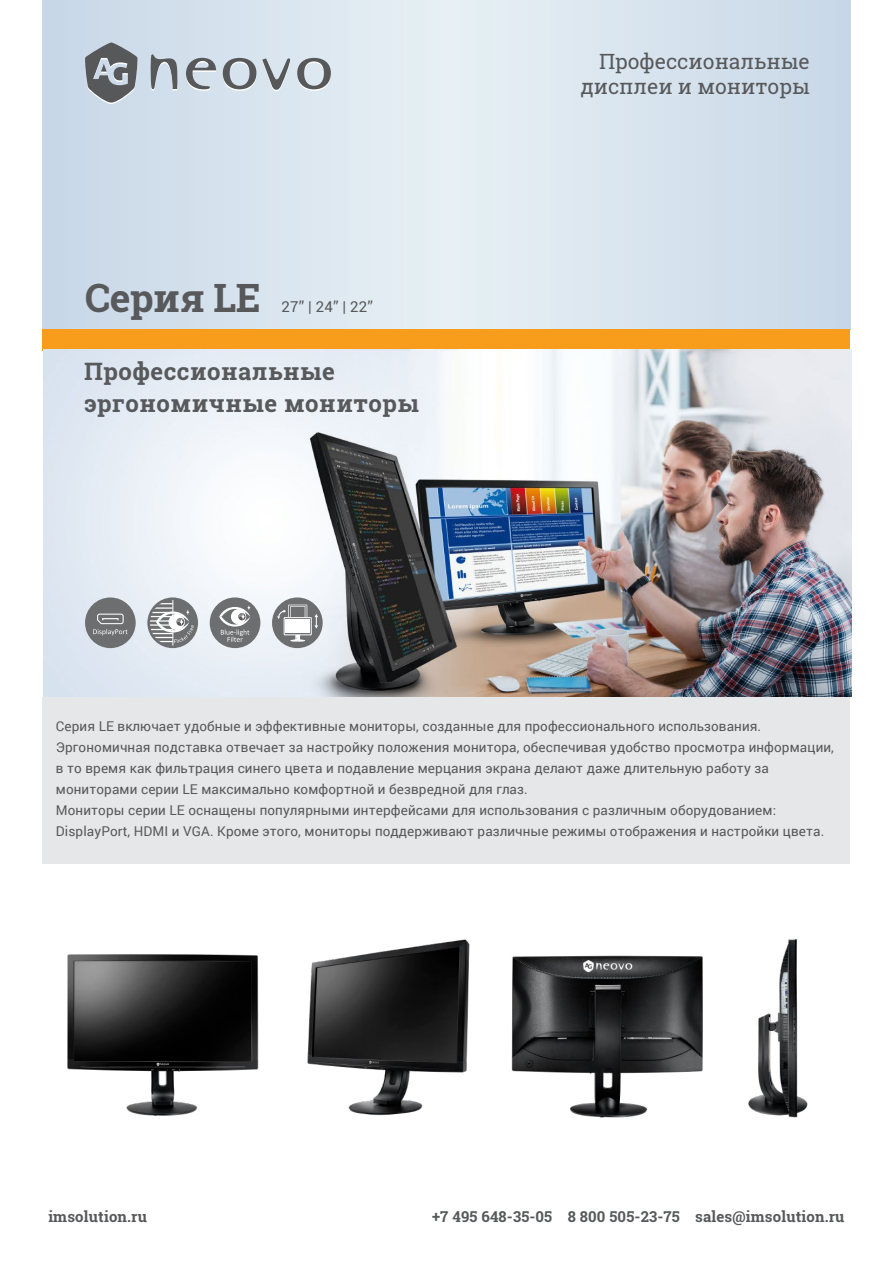
<style>
.page{position:relative;width:893px;height:1263px;background:#fff}
.page>*{position:absolute;margin:0;border:0;box-sizing:border-box;transform-origin:0 0}
.t1{font:700 24px/32px "Roboto Slab";letter-spacing:.02em;color:#58595b}
.t2{font:21px/25.2px "Roboto Slab";color:#58595b;text-align:right}
.t3{font:700 15px "Roboto Slab";letter-spacing:.01em;color:#57585a}
.t4{font:15px "Roboto";color:#57585a}
.t5{font:13.5px/21px "Roboto";letter-spacing:.01em;color:#57585a}
.s1{font-family:"Roboto Slab";font-weight:700;font-size:39px;color:#58595b}
.s2{font-family:"Roboto Slab";font-weight:700;font-size:39px}
</style>
<div class="page">
<svg style="left:43px;top:0;width:807px;height:330px"></svg>
<div style="left:43px;top:330px;width:807px;height:21px;background:#f89c1c"></div>
<svg style="left:84px;top:43px;width:247px;height:61px"></svg>
<img style="left:44px;top:350px;width:807px;height:346px">
<div style="left:43px;top:697px;width:807px;height:166px;background:#e6e7e9"></div>
<img style="left:511px;top:955px;width:192px;height:163px">
<img style="left:67px;top:954px;width:192px;height:162px">
<img style="left:307px;top:939px;width:163px;height:177px">
<img style="left:748px;top:940px;width:60px;height:178px">
<div style="left:85px;top:597px;width:51px;height:51px;background:#6c6e70;border-radius:50%"></div>
<svg style="left:93px;top:613px;width:34px;height:22px"></svg>
<svg style="left:147px;top:597px;width:51px;height:51px"></svg>
<svg style="left:150px;top:603px;width:44px;height:40px"></svg>
<hr style="left:173px;top:600px;width:1px;height:45px;background:#fff">
<div style="left:272px;top:597px;width:51px;height:51px;background:#6c6e70;border-radius:50%"></div>
<div style="left:288px;top:605px;width:19px;height:27px;border:1px solid #fff"></div>
<div style="left:290px;top:606px;width:15px;height:25px;border:1px solid #fff"></div>
<div style="left:284px;top:617px;width:28px;height:18px;border:1px solid #fff"></div>
<div style="left:286px;top:619px;width:24px;height:14px;background:#fff"></div>
<svg style="left:290px;top:635px;width:15px;height:7px"></svg>
<svg style="left:277px;top:610px;width:9px;height:9px"></svg>
<svg style="left:314px;top:614px;width:4px;height:14px"></svg>
<div style="left:210px;top:597px;width:50px;height:51px;background:#6c6e70;border-radius:50%"></div>
<svg style="left:219px;top:599px;width:32px;height:43px"></svg>
<p class="t4" style="left:85px;top:298px;width:289px"><span class="s1">Серия L</span><span class="s2">E</span> 27” | 24” | 22”</p>
<h1 class="t1" style="left:84px;top:355px;width:336px">Профессиональные эргономичные мониторы</h1>
<h2 class="t2" style="left:580px;top:48px;width:231px">Профессиональные дисплеи и мониторы</h2>
<p class="t5" style="left:56px;top:715px;width:779px">Серия LE включает удобные и эффективные мониторы, созданные для профессионального использования.<br>Эргономичная подставка отвечает за настройку положения монитора, обеспечивая удобство просмотра информации, в то время как фильтрация синего цвета и подавление мерцания экрана делают даже длительную работу за мониторами серии LE максимально комфортной и безвредной для глаз.<br>Мониторы серии LE оснащены популярными интерфейсами для использования с различным оборудованием:<br>DisplayPort, HDMI и VGA. Кроме этого, мониторы поддерживают различные режимы отображения и настройки цвета.</p>
<p class="t3" style="left:48px;top:1206px;width:100px">imsolution.ru</p>
<p class="t3" style="left:432px;top:1206px;width:414px">+7 495 648-35-05 8 800 505-23-75 sales@imsolution.ru</p>
</div>
